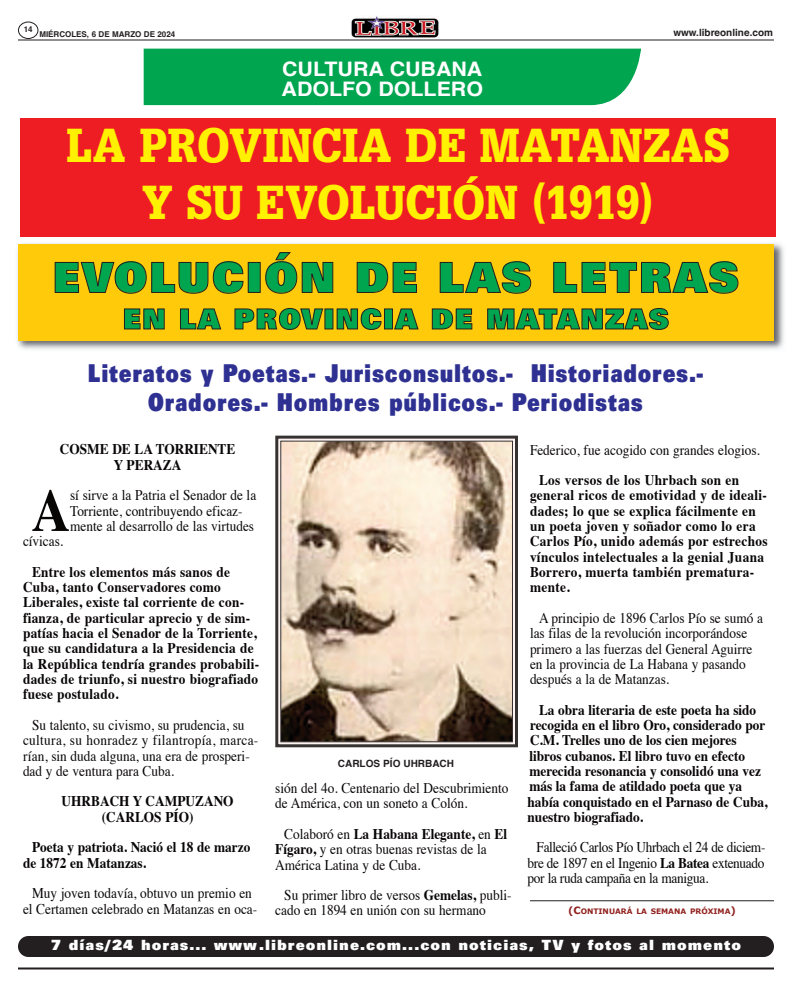
<style>
.page{position:relative;width:792px;height:990px;background:#fff}
.page>*{position:absolute;margin:0;border:0;box-sizing:border-box;transform-origin:0 0}
.t1{font:700 59.7px "Times";color:#080505;scale:.9 1}
.t2{font:50px/57px "Square Serif Black DTC";color:#fff101;text-align:center;scale:.9 1}
.t3{font:45px "Univers Ultra Bold DTC";letter-spacing:.035em;color:#00a54f}
.t4{font:30px "Univers Ultra Bold DTC";letter-spacing:.035em;color:#00a54f}
.t5{font:26.6px/28.3px "Univers Ultra Bold DTC";letter-spacing:.035em;color:#2e3092;text-align:center;scale:.81 1}
.t6{font:700 20px/20.5px "Helvetica";color:#fff;scale:1.07 1}
.t7{font:15.3px "Univers Ultra Bold DTC";letter-spacing:.065em;color:#fff}
.t8{font:14.8px/15.3px "Times";color:#080505;scale:.9 1}
.t9{font:700 14.8px/15.3px "Times";letter-spacing:.02em;color:#080505;scale:.9 1}
.t10{font:700 14.8px/15.3px "Times";color:#080505;text-align:center;scale:.9 1}
.t11{font:700 10px "Helvetica";color:#231f20}
.t12{font:700 8px "Helvetica";color:#231f20}
.t13{font:700 7.5px "Verdana";color:#91211f}
.s1{font-weight:700}
.s2{font-size:10px}
</style>
<div class="page">
<hr style="left:18px;top:968px;width:756px;height:2px;background:#231f20">
<hr style="left:18px;top:40px;width:756px;height:1px;background:#231f20">
<svg style="left:354px;top:21px;width:85px;height:17px"></svg>
<img style="left:351px;top:16px;width:87px;height:21px">
<svg style="left:18px;top:22px;width:20px;height:17px"></svg>
<div style="left:18px;top:936px;width:756px;height:21px;background:#231f20;border-radius:10px"></div>
<div style="left:144px;top:49px;width:497px;height:56px;background:#00a54f"></div>
<div style="left:20px;top:118px;width:756px;height:118px;background:#ee1d23"></div>
<img style="left:17px;top:243px;width:767px;height:107px">
<div style="left:18px;top:244px;width:756px;height:97px;background:#feca0a"></div>
<hr style="left:530px;top:900px;width:244px;height:1px;background:#231f20">
<img style="left:282px;top:443px;width:229px;height:297px">
<div style="left:275px;top:436px;width:243px;height:311px;border:3px solid #363231"></div>
<div style="left:280px;top:441px;width:233px;height:301px;border:1px solid #363231"></div>
<p class="t12" style="left:24px;top:26px;width:10px">14</p>
<p class="t12" style="left:39px;top:31px;width:137px">MIÉRCOLES, 6 DE MARZO DE 2024</p>
<p class="t11" style="left:673px;top:28px;width:101px">www.libreonline.com</p>
<h3 class="t6" style="left:282px;top:60px;width:190px">CULTURA CUBANA<br>ADOLFO DOLLERO</h3>
<h2 class="t2" style="left:66px;top:120px;width:738px">LA PROVINCIA DE MATANZAS<br>Y SU EVOLUCIÓN (1919)</h2>
<h3 class="t3" style="left:53px;top:262px;width:688px">EVOLUCIÓN DE LAS LETRAS</h3>
<h3 class="t4" style="left:123px;top:309px;width:548px">EN LA PROVINCIA DE MATANZAS</h3>
<h3 class="t5" style="left:88px;top:362px;width:761px">Literatos y Poetas.- Jurisconsultos.- Historiadores.-<br>Oradores.- Hombres públicos.- Periodistas</h3>
<p class="t10" style="left:60px;top:443px;width:197px">COSME DE LA TORRIENTE<br>Y PERAZA</p>
<h1 class="t1" style="left:31px;top:486px;width:45px">A</h1>
<p class="t8" style="left:70px;top:489px;width:208px">sí sirve a la Patria el Senador de la<br>Torriente, contribuyendo eficaz&shy;mente al desarrollo de las virtudes</p>
<p class="t8" style="left:23px;top:535px;width:46px">cívicas.</p>
<p class="t9" style="left:23px;top:566px;width:264px;text-indent:9px">Entre los elementos más sanos de Cuba, tanto Conservadores como Liberales, existe tal corriente de con&shy;fianza, de particular aprecio y de sim&shy;patías hacia el Senador de la Torriente, que su candidatura a la Presidencia de la República tendría grandes probabili&shy;dades de triunfo, si nuestro biografiado fuese postulado.</p>
<p class="t8" style="left:23px;top:719px;width:263px;text-indent:9px">Su talento, su civismo, su prudencia, su cultura, su honradez y filantropía, marca&shy;rían, sin duda alguna, una era de prosperi&shy;dad y de ventura para Cuba.</p>
<p class="t10" style="left:62px;top:795px;width:193px">UHRBACH Y CAMPUZANO (CARLOS PÍO)</p>
<p class="t10" style="left:23px;top:841px;width:254px;text-align:left;text-indent:9px">Poeta y patriota. Nació el 18 de marzo de 1872 en Matanzas.</p>
<p class="t8" style="left:23px;top:887px;width:262px;text-align:center">Muy joven todavía, obtuvo un premio en<br>el Certamen celebrado en Matanzas en oca-</p>
<p class="t11" style="left:338px;top:759px;width:118px">CARLOS PÍO UHRBACH</p>
<p class="t8" style="left:275px;top:782px;width:261px">sión del 4o. Centenario del Descubrimiento de América, con un soneto a Colón.</p>
<p class="t8" style="left:275px;top:828px;width:259px;text-indent:9px">Colaboró en <span class="s1">La Habana Elegante,</span> en <span class="s1">El<br>Fígaro,</span> y en otras buenas revistas de la<br>América Latina y de Cuba.</p>
<p class="t8" style="left:275px;top:889px;width:264px;text-indent:9px">Su primer libro de versos <span class="s1">Gemelas,</span> publi&shy;cado en 1894 en unión con su hermano</p>
<p class="t8" style="left:530px;top:443px;width:257px">Federico, fue acogido con grandes elogios.</p>
<p class="t9" style="left:530px;top:474px;width:266px;text-indent:9px">Los versos de los Uhrbach son en general ricos de emotividad y de ideali&shy;dades; lo que se explica fácilmente en un poeta joven y soñador como lo era Carlos Pío, unido además por estrechos vínculos intelectuales a la genial Juana Borrero, muerta también prematura&shy;mente.</p>
<p class="t8" style="left:530px;top:612px;width:260px;text-indent:9px">A principio de 1896 Carlos Pío se sumó a las filas de la revolución incorporándose primero a las fuerzas del General Aguirre en la provincia de La Habana y pasando después a la de Matanzas.</p>
<p class="t10" style="left:528px;top:703px;width:268px;text-align:left;text-indent:11px">La obra literaria de este poeta ha sido recogida en el libro Oro, considerado por C.M. Trelles uno de los cien mejores libros cubanos. El libro tuvo en efecto merecida resonancia y consolidó una vez más la fama de atildado poeta que ya había conquistado en el Parnaso de Cuba, nuestro biografiado.</p>
<p class="t8" style="left:528px;top:841px;width:266px;text-align:justify;text-indent:9px">Falleció Carlos Pío Uhrbach el 24 de diciem&shy;bre de 1897 en el Ingenio <span class="s1">La Batea</span> extenuado por la ruda campaña en la manigua.</p>
<p class="t13" style="left:568px;top:907px;width:169px"><span class="s2">(C</span>ONTINUARÁ LA SEMANA PRÓXIMA<span class="s2">)</span></p>
<p class="t7" style="left:51px;top:940px;width:692px">7 días/24 horas... www.libreonline.com...con noticias, TV y fotos al momento</p>
</div>
